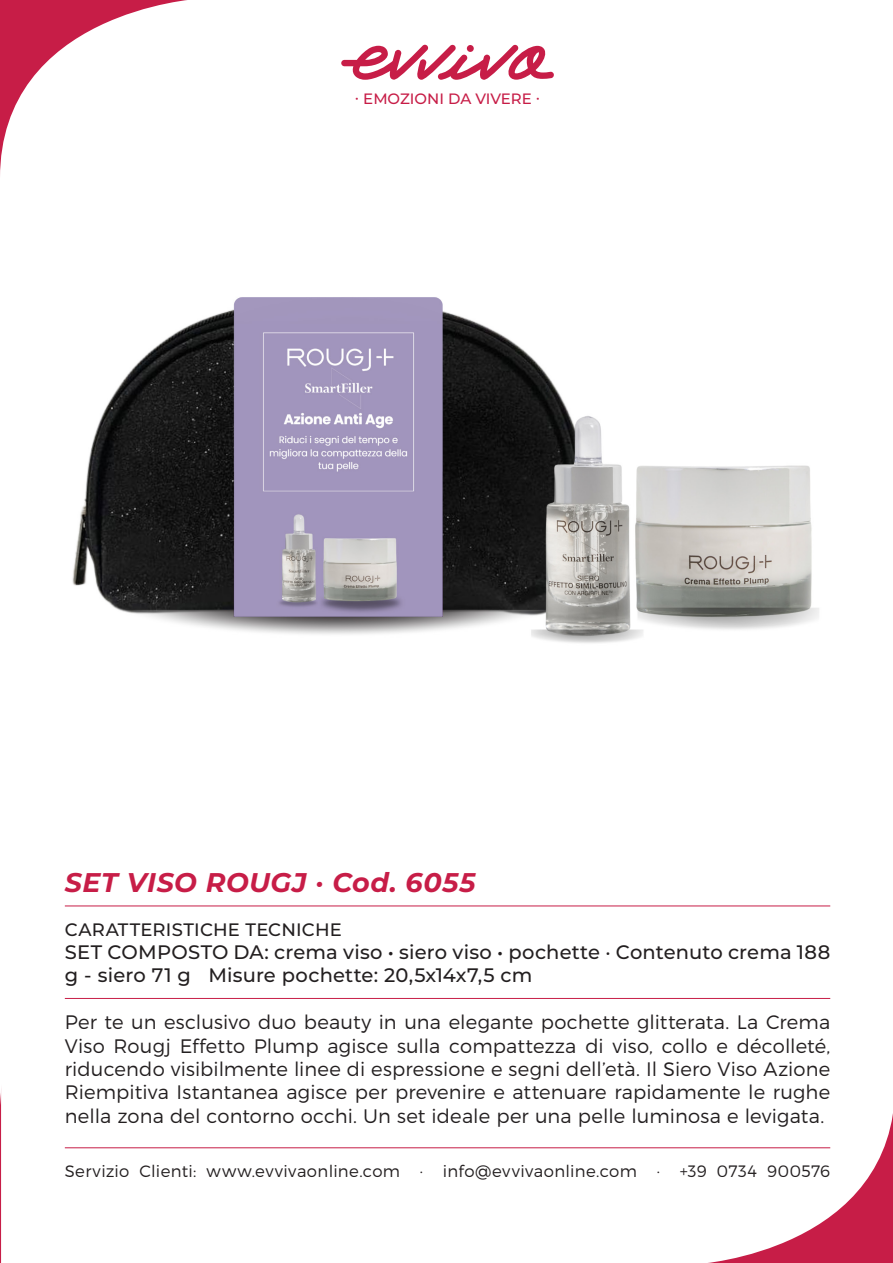
<style>
.page{position:relative;width:893px;height:1263px;background:#fff}
.page>*{position:absolute;margin:0;border:0;box-sizing:border-box;transform-origin:0 0}
.t1{font:italic 700 27px "Montserrat";letter-spacing:.015em;color:#c71d47}
.t2{font:300 19.5px/23.4px "Montserrat";letter-spacing:.005em;color:#231f20;text-align:justify}
.t3{font:500 19.5px/23.4px "Montserrat";letter-spacing:.01em;color:#231f20}
.t4{font:500 18px "Montserrat";letter-spacing:.015em;color:#231f20}
.t5{font:300 16.5px "Montserrat";letter-spacing:.025em;color:#231f20}
.t6{font:500 15px "Montserrat";color:#c71d47}
</style>
<div class="page">
<img style="left:72px;top:297px;width:747px;height:346px">
<svg style="left:0;top:1093px;width:1px;height:170px"></svg>
<svg style="left:341px;top:45px;width:213px;height:35px"></svg>
<hr style="left:65px;top:998px;width:765px;height:1px;background:#c71d47">
<hr style="left:65px;top:1147px;width:765px;height:1px;background:#c71d47">
<hr style="left:65px;top:905px;width:765px;height:1px;background:#c71d47">
<svg style="left:698px;top:1113px;width:195px;height:150px"></svg>
<svg style="left:0;top:0;width:187px;height:174px"></svg>
<p class="t6" style="left:355px;top:88px;width:187px">· EMOZIONI DA VIVERE ·</p>
<h1 class="t1" style="left:65px;top:863px;width:412px">SET VISO ROUGJ · Cod. 6055</h1>
<p class="t4" style="left:65px;top:916px;width:278px">CARATTERISTICHE TECNICHE</p>
<p class="t3" style="left:65px;top:939px;width:767px">SET COMPOSTO DA: crema viso • siero viso • pochette · Contenuto crema 188 g - siero 71 g Misure pochette: 20,5x14x7,5 cm</p>
<p class="t2" style="left:65px;top:1010px;width:767px">Per te un esclusivo duo beauty in una elegante pochette glitterata. La Crema Viso Rougj Effetto Plump agisce sulla compattezza di viso, collo e décolleté, riducendo visibilmente linee di espressione e segni dell’età. Il Siero Viso Azione Riempitiva Istantanea agisce per prevenire e attenuare rapidamente le rughe nella zona del contorno occhi. Un set ideale per una pelle luminosa e levigata.</p>
<p class="t5" style="left:65px;top:1161px;width:767px">Servizio Clienti: www.evvivaonline.com · info@evvivaonline.com · +39 0734 900576</p>
</div>
